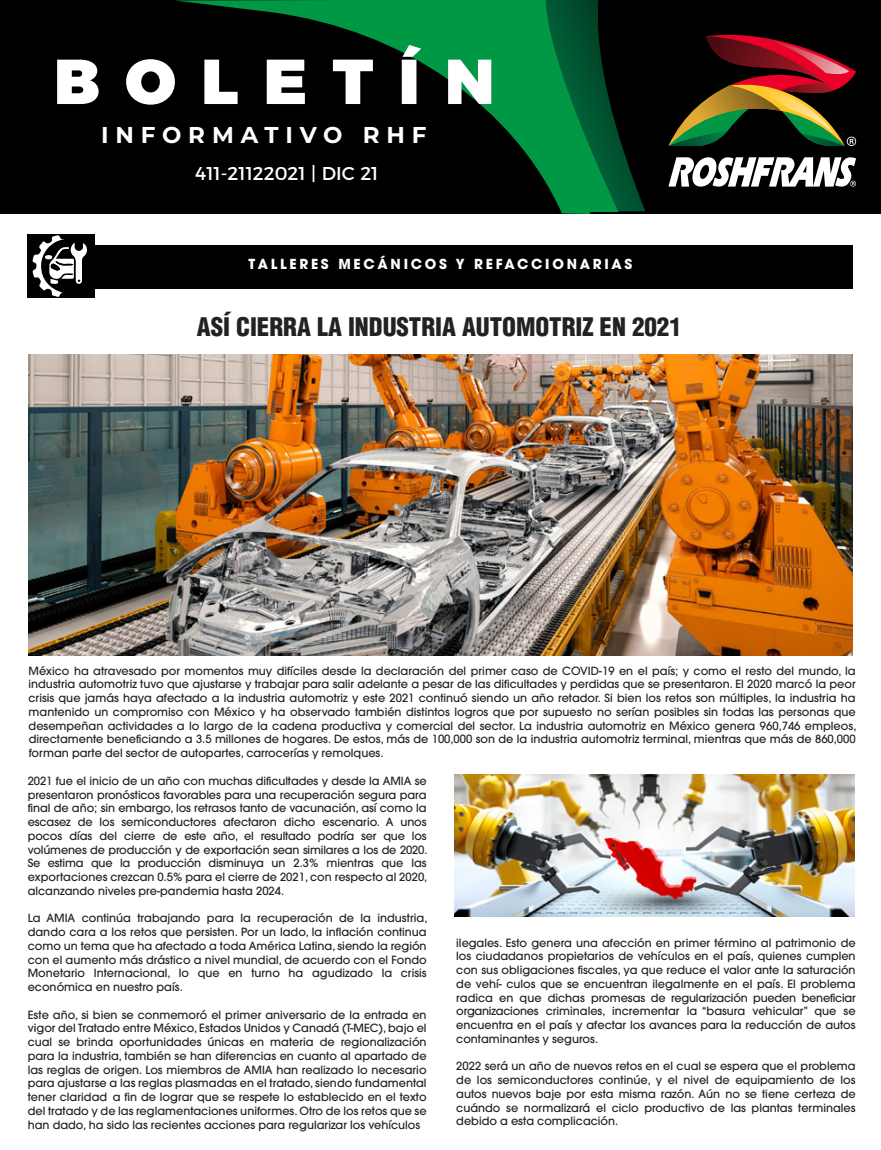
<style>
.page{position:relative;width:881px;height:1150px;background:#fff}
.page>*{position:absolute;margin:0;border:0;box-sizing:border-box;transform-origin:0 0}
.t1{font:900 63.25px "Montserrat";letter-spacing:.4em;color:#fff}
.t2{font:900 condensed 25px "Helvetica";letter-spacing:-.005em;color:#222221}
.t3{font:700 22.88px "Montserrat";letter-spacing:.3em;color:#fff}
.t4{font:18.62px "Montserrat";color:#fff}
.t5{font:700 13.75px "Avant Garde";letter-spacing:.2em;color:#fff}
.t6{font:500 11.25px/13.8px "Avant Garde";color:#222221;text-align:justify}
</style>
<div class="page">
<div style="left:28px;top:234px;width:67px;height:63px;background:#000"></div>
<div style="left:31px;top:245px;width:821px;height:43px;background:#000"></div>
<svg style="left:32px;top:235px;width:55px;height:62px"></svg>
<img style="left:28px;top:355px;width:824px;height:300px">
<img style="left:454px;top:774px;width:399px;height:142px">
<div style="left:0;top:0;width:880px;height:214px;background:#000"></div>
<svg style="left:768px;top:157px;width:87px;height:30px"></svg>
<svg style="left:768px;top:38px;width:87px;height:108px"></svg>
<svg style="left:668px;top:34px;width:100px;height:153px"></svg>
<svg style="left:590px;top:0;width:55px;height:211px"></svg>
<svg style="left:175px;top:0;width:415px;height:214px"></svg>
<h1 class="t1" style="left:54px;top:28px;width:442px">BOLETÍN</h1>
<h3 class="t3" style="left:101px;top:118px;width:327px">INFORMATIVO RHF</h3>
<h3 class="t4" style="left:195px;top:158px;width:185px">411-21122021 | DIC 21</h3>
<p class="t5" style="left:248px;top:255px;width:385px">TALLERES MECÁNICOS Y REFACCIONARIAS</p>
<h2 class="t2" style="left:197px;top:311px;width:486px">ASÍ CIERRA LA INDUSTRIA AUTOMOTRIZ EN 2021</h2>
<p class="t6" style="left:28px;top:663px;width:829px">México ha atravesado por momentos muy difíciles desde la declaración del primer caso de COVID-19 en el país; y como el resto del mundo, la industria automotriz tuvo que ajustarse y trabajar para salir adelante a pesar de las dificultades y perdidas que se presentaron. El 2020 marcó la peor crisis que jamás haya afectado a la industria automotriz y este 2021 continuó siendo un año retador. Si bien los retos son múltiples, la industria ha mantenido un compromiso con México y ha observado también distintos logros que por supuesto no serían posibles sin todas las personas que desempeñan actividades a lo largo de la cadena productiva y comercial del sector. La industria automotriz en México genera 960,746 empleos, directamente beneficiando a 3.5 millones de hogares. De estos, más de 100,000 son de la industria automotriz terminal, mientras que más de 860,000 forman parte del sector de autopartes, carrocerías y remolques.</p>
<p class="t6" style="left:28px;top:774px;width:401px">2021 fue el inicio de un año con muchas dificultades y desde la AMIA se presentaron pronósticos favorables para una recuperación segura para final de año; sin embargo, los retrasos tanto de vacunación, así como la escasez de los semiconductores afectaron dicho escenario. A unos pocos días del cierre de este año, el resultado podría ser que los volúmenes de producción y de exportación sean similares a los de 2020.<br>Se estima que la producción disminuya un 2.3% mientras que las exportaciones crezcan 0.5% para el cierre de 2021, con respecto al 2020, alcanzando niveles pre-pandemia hasta 2024.</p>
<p class="t6" style="left:28px;top:911px;width:401px">La AMIA continúa trabajando para la recuperación de la industria, dando cara a los retos que persisten. Por un lado, la inflación continua como un tema que ha afectado a toda América Latina, siendo la región con el aumento más drástico a nivel mundial, de acuerdo con el Fondo Monetario Internacional, lo que en turno ha agudizado la crisis económica en nuestro país.</p>
<p class="t6" style="left:28px;top:1007px;width:400px">Este año, si bien se conmemoró el primer aniversario de la entrada en vigor del Tratado entre México, Estados Unidos y Canadá (T-MEC), bajo el cual se brinda oportunidades únicas en materia de regionalización para la industria, también se han diferencias en cuanto al apartado de las reglas de origen. Los miembros de AMIA han realizado lo necesario para ajustarse a las reglas plasmadas en el tratado, siendo fundamental tener claridad a fin de lograr que se respete lo establecido en el texto del tratado y de las reglamentaciones uniformes. Otro de los retos que se han dado, ha sido las recientes acciones para regularizar los vehículos</p>
<p class="t6" style="left:456px;top:935px;width:401px">ilegales. Esto genera una afección en primer término al patrimonio de los ciudadanos propietarios de vehículos en el país, quienes cumplen con sus obligaciones fiscales, ya que reduce el valor ante la saturación de vehí- culos que se encuentran ilegalmente en el país. El problema radica en que dichas promesas de regularización pueden beneficiar organizaciones criminales, incrementar la “basura vehicular” que se encuentra en el país y afectar los avances para la reducción de autos contaminantes y seguros.</p>
<p class="t6" style="left:456px;top:1059px;width:401px">2022 será un año de nuevos retos en el cual se espera que el problema de los semiconductores continúe, y el nivel de equipamiento de los autos nuevos baje por esta misma razón. Aún no se tiene certeza de cuándo se normalizará el ciclo productivo de las plantas terminales debido a esta complicación.</p>
</div>
